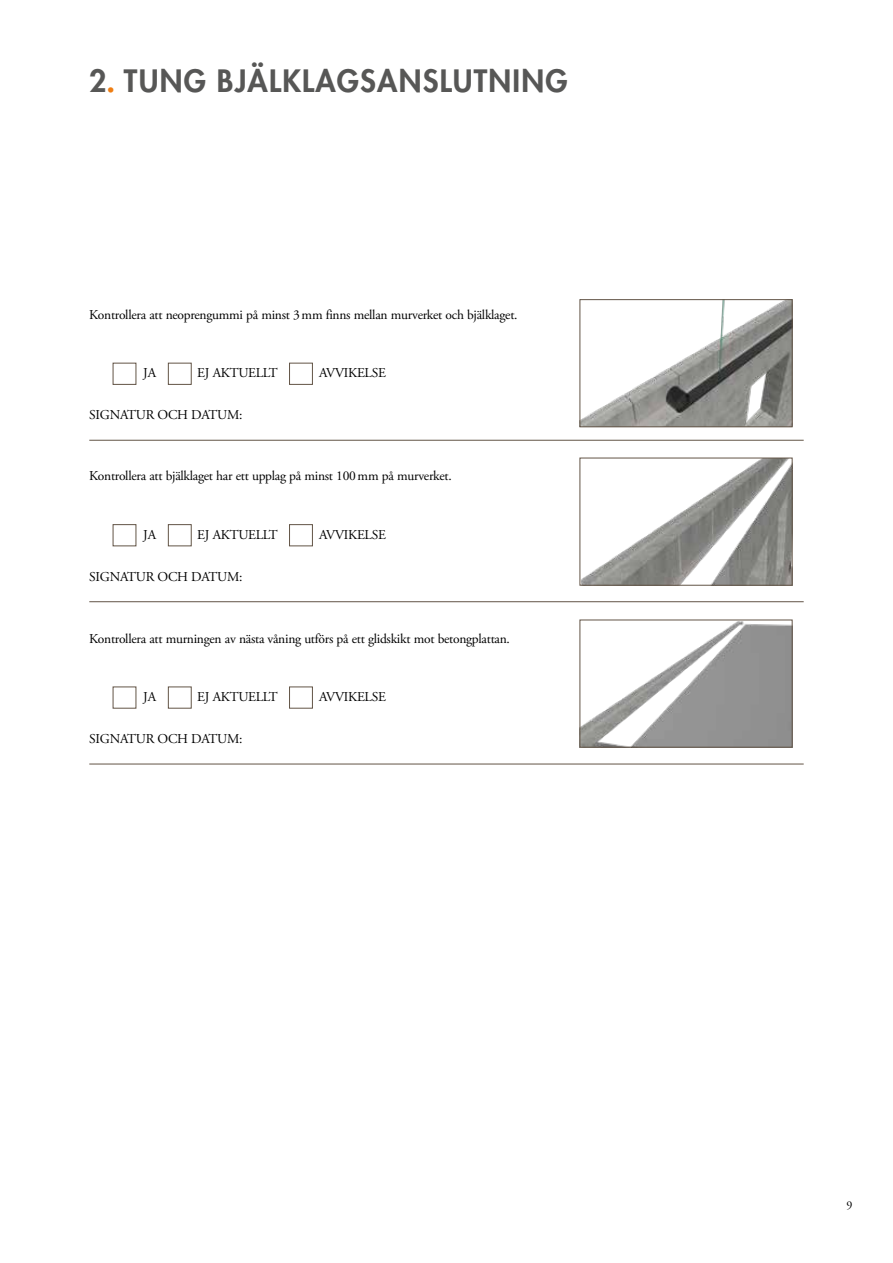
<style>
.page{position:relative;width:893px;height:1263px;background:#fff}
.page>*{position:absolute;margin:0;border:0;box-sizing:border-box;transform-origin:0 0}
.t1{font:800 30px "Futura Std";letter-spacing:.04em;color:#575756}
.t2{font:13.5px "Adobe Garamond Pro";letter-spacing:-.02em;color:#000}
.t3{font:12px "Adobe Garamond Pro";color:#000}
.s1{color:#ef7e13}
</style>
<div class="page">
<img style="left:582px;top:301px;width:208px;height:124px">
<div style="left:580px;top:299px;width:212px;height:128px;border:1px solid #625446"></div>
<img style="left:582px;top:460px;width:208px;height:123px">
<div style="left:580px;top:458px;width:212px;height:127px;border:1px solid #625446"></div>
<img style="left:582px;top:622px;width:208px;height:123px">
<div style="left:580px;top:620px;width:212px;height:127px;border:1px solid #625446"></div>
<hr style="left:89px;top:440px;width:715px;height:1px;background:#625446">
<div style="left:113px;top:363px;width:23px;height:22px;border:1px solid #625446"></div>
<div style="left:168px;top:363px;width:24px;height:22px;border:1px solid #625446"></div>
<div style="left:289px;top:363px;width:24px;height:22px;border:1px solid #625446"></div>
<hr style="left:89px;top:601px;width:715px;height:1px;background:#625446">
<div style="left:113px;top:524px;width:23px;height:22px;border:1px solid #625446"></div>
<div style="left:168px;top:524px;width:24px;height:22px;border:1px solid #625446"></div>
<div style="left:289px;top:524px;width:24px;height:22px;border:1px solid #625446"></div>
<hr style="left:89px;top:764px;width:715px;height:1px;background:#625446">
<div style="left:168px;top:686px;width:24px;height:22px;border:1px solid #625446"></div>
<div style="left:289px;top:686px;width:24px;height:22px;border:1px solid #625446"></div>
<h1 class="t1" style="left:89px;top:62px;width:480px">2<span class="s1">.</span> TUNG BJÄLKLAGSANSLUTNING</h1>
<p class="t2" style="left:89px;top:307px;width:430px">Kontrollera att neoprengummi på minst 3mm finns mellan murverket och bjälklaget.</p>
<p class="t2" style="left:143px;top:365px;width:14px">JA</p>
<p class="t2" style="left:197px;top:365px;width:82px">EJ AKTUELLT</p>
<p class="t2" style="left:319px;top:365px;width:68px">AVVIKELSE</p>
<p class="t2" style="left:89px;top:407px;width:155px">SIGNATUR OCH DATUM:</p>
<p class="t2" style="left:89px;top:468px;width:364px">Kontrollera att bjälklaget har ett upplag på minst 100mm på murverket.</p>
<p class="t2" style="left:143px;top:527px;width:14px">JA</p>
<p class="t2" style="left:197px;top:527px;width:82px">EJ AKTUELLT</p>
<p class="t2" style="left:319px;top:527px;width:68px">AVVIKELSE</p>
<p class="t2" style="left:89px;top:569px;width:155px">SIGNATUR OCH DATUM:</p>
<p class="t2" style="left:89px;top:630px;width:422px">Kontrollera att murningen av nästa våning utförs på ett glidskikt mot betongplattan.</p>
<p class="t2" style="left:143px;top:689px;width:14px">JA</p>
<p class="t2" style="left:197px;top:689px;width:82px">EJ AKTUELLT</p>
<p class="t2" style="left:319px;top:689px;width:68px">AVVIKELSE</p>
<p class="t2" style="left:89px;top:731px;width:155px">SIGNATUR OCH DATUM:</p>
<p class="t3" style="left:846px;top:1197px;width:7px">9</p>
</div>
